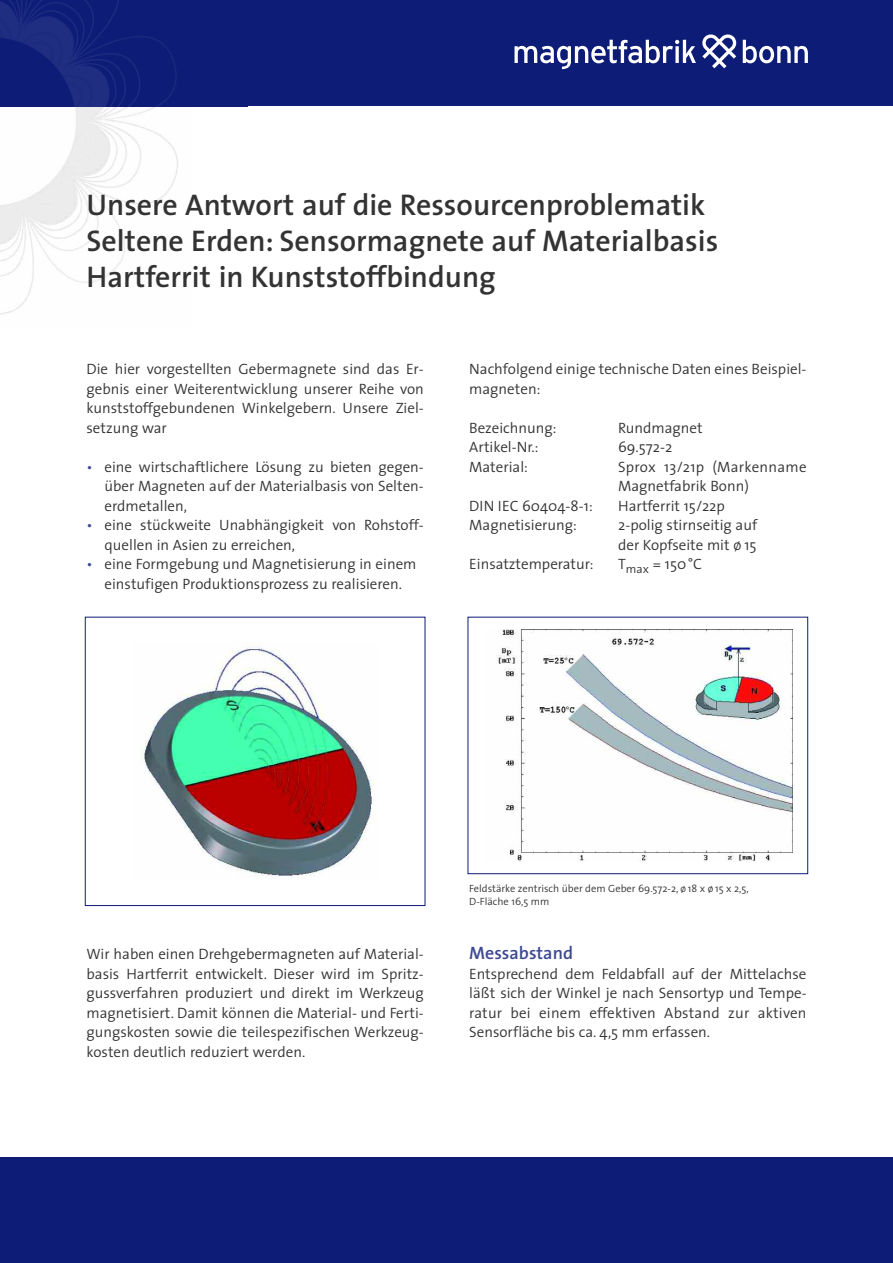
<style>
.page{position:relative;width:893px;height:1263px;background:#fff}
.page>*{position:absolute;margin:0;border:0;box-sizing:border-box;transform-origin:0 0}
.t1{font:600 30px/36px "The Sans";color:#333}
.t2{font:600 18px "The Sans";color:#3e4992}
.t3{font:300 15px/19.5px "The Sans";color:#333;text-align:justify}
.t4{font:300 10.5px/13.5px "The Sans";color:#333}
.s1{color:#3e4992}
</style>
<div class="page">
<img style="left:0;top:106px;width:192px;height:209px">
<div style="left:0;top:0;width:893px;height:106px;background:#0d1c76"></div>
<div style="left:0;top:1157px;width:893px;height:106px;background:#0d1c76"></div>
<img style="left:141px;top:646px;width:234px;height:230px">
<div style="left:85px;top:617px;width:340px;height:289px;border:1px solid #0d1c76"></div>
<img style="left:496px;top:629px;width:297px;height:232px">
<div style="left:468px;top:617px;width:340px;height:257px;border:1px solid #0d1c76"></div>
<img style="left:0;top:0;width:177px;height:106px">
<svg style="left:514px;top:34px;width:294px;height:35px"></svg>
<h1 class="t1" style="left:87px;top:190px;width:633px">Unsere Antwort auf die Ressourcenproblematik<br>Seltene Erden: Sensormagnete auf Materialbasis<br>Hartferrit in Kunststoffbindung</h1>
<p class="t3" style="left:87px;top:361px;width:339px">Die hier vorgestellten Gebermagnete sind das Er&shy;gebnis einer Weiterentwicklung unserer Reihe von kunststoffgebundenen Winkelgebern. Unsere Ziel&shy;setzung war</p>
<p class="t3" style="left:105px;top:459px;width:321px;text-indent:-18px"><span class="s1">•</span> eine wirtschaftlichere Lösung zu bieten gegen&shy;über Magneten auf der Materialbasis von Selten&shy;erdmetallen,</p>
<p class="t3" style="left:105px;top:517px;width:321px;text-indent:-18px"><span class="s1">•</span> eine stückweite Unabhängigkeit von Rohstoff&shy;quellen in Asien zu erreichen,</p>
<p class="t3" style="left:87px;top:556px;width:331px;text-align:center"><span class="s1">•</span> eine Formgebung und Magnetisierung in einem einstufigen Produktionsprozess zu realisieren.</p>
<p class="t3" style="left:469px;top:361px;width:339px">Nachfolgend einige technische Daten eines Beispiel&shy;magneten:</p>
<p class="t3" style="left:469px;top:420px;width:89px">Bezeichnung:</p>
<p class="t3" style="left:618px;top:420px;width:86px">Rundmagnet</p>
<p class="t3" style="left:469px;top:439px;width:71px">Artikel-Nr.:</p>
<p class="t3" style="left:618px;top:439px;width:56px">69.572-2</p>
<p class="t3" style="left:469px;top:459px;width:60px">Material:</p>
<p class="t3" style="left:618px;top:459px;width:190px">Sprox 13/21p (Markenname<br>Magnetfabrik Bonn)</p>
<p class="t3" style="left:469px;top:498px;width:125px">DIN IEC 60404-8-1:</p>
<p class="t3" style="left:618px;top:498px;width:108px">Hartferrit 15/22p</p>
<p class="t3" style="left:469px;top:517px;width:109px">Magnetisierung:</p>
<p class="t3" style="left:618px;top:517px;width:141px">2-polig stirnseitig auf der Kopfseite mit ø 15</p>
<p class="t3" style="left:469px;top:556px;width:126px">Einsatztemperatur:</p>
<p class="t3" style="left:618px;top:556px;width:86px">T<sub>max</sub> = 150°C</p>
<p class="t3" style="left:87px;top:946px;width:339px">Wir haben einen Drehgebermagneten auf Material&shy;basis Hartferrit entwickelt. Dieser wird im Spritz&shy;gussverfahren produziert und direkt im Werkzeug magnetisiert. Damit können die Material- und Ferti&shy;gungskosten sowie die teilespezifischen Werkzeug&shy;kosten deutlich reduziert werden.</p>
<p class="t4" style="left:469px;top:883px;width:281px">Feldstärke zentrisch über dem Geber 69.572-2, ø 18 x ø 15 x 2,5,<br>D-Fläche 16,5 mm</p>
<p class="t2" style="left:469px;top:946px;width:105px">Messabstand</p>
<p class="t3" style="left:469px;top:966px;width:339px">Entsprechend dem Feldabfall auf der Mittelachse läßt sich der Winkel je nach Sensortyp und Tempe&shy;ratur bei einem effektiven Abstand zur aktiven Sensorfläche bis ca. 4,5 mm erfassen.</p>
</div>
